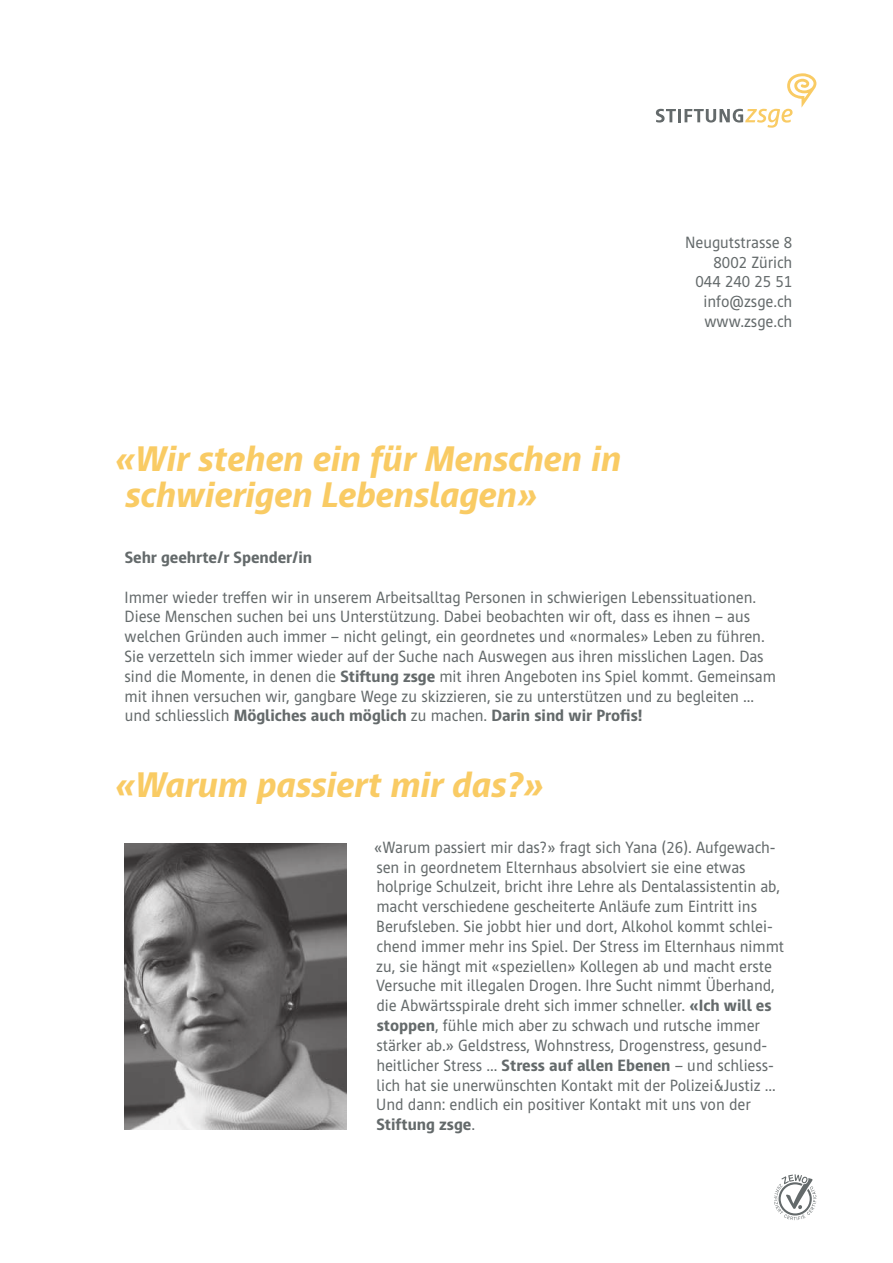
<style>
.page{position:relative;width:893px;height:1263px;background:#fff}
.page>*{position:absolute;margin:0;border:0;box-sizing:border-box;transform-origin:0 0}
.t1{font:italic 800 36px/36px "Cast";color:#f9cb64}
.t2{font:16.5px/19.8px "Cast";color:#646a6b}
.t3{font:800 16.5px "Cast";color:#646a6b}
.s1{font-weight:800}
</style>
<div class="page">
<svg style="left:656px;top:73px;width:160px;height:55px"></svg>
<img style="left:124px;top:843px;width:222px;height:286px">
<svg style="left:774px;top:1174px;width:42px;height:46px"></svg>
<p class="t2" style="left:685px;top:233px;width:109px;text-align:right">Neugutstrasse 8<br>8002 Zürich<br>044 240 25 51 info@zsge.ch www.zsge.ch</p>
<h1 class="t1" style="left:116px;top:444px;width:507px">«Wir stehen ein für Menschen in schwierigen Lebenslagen»</h1>
<p class="t3" style="left:125px;top:551px;width:189px">Sehr geehrte/r Spender/in</p>
<p class="t2" style="left:124px;top:587px;width:653px">Immer wieder treffen wir in unserem Arbeitsalltag Personen in schwierigen Lebenssituationen.<br>Diese Menschen suchen bei uns Unterstützung. Dabei beobachten wir oft, dass es ihnen – aus welchen Gründen auch immer – nicht gelingt, ein geordnetes und «normales» Leben zu führen.<br>Sie verzetteln sich immer wieder auf der Suche nach Auswegen aus ihren misslichen Lagen. Das sind die Momente, in denen die <span class="s1">Stiftung zsge</span> mit ihren Angeboten ins Spiel kommt. Gemeinsam mit ihnen versuchen wir, gangbare Wege zu skizzieren, sie zu unterstützen und zu begleiten … und schliesslich <span class="s1">Mögliches auch möglich</span> zu machen. <span class="s1">Darin sind wir Profis!</span></p>
<h1 class="t1" style="left:116px;top:770px;width:430px">«Warum passiert mir das?»</h1>
<p class="t2" style="left:374px;top:838px;width:411px">«Warum passiert mir das?» fragt sich Yana (26). Aufgewach&shy;sen in geordnetem Elternhaus absolviert sie eine etwas holprige Schulzeit, bricht ihre Lehre als Dentalassistentin ab, macht verschiedene gescheiterte Anläufe zum Eintritt ins Berufsleben. Sie jobbt hier und dort, Alkohol kommt schlei&shy;chend immer mehr ins Spiel. Der Stress im Elternhaus nimmt zu, sie hängt mit «speziellen» Kollegen ab und macht erste Versuche mit illegalen Drogen. Ihre Sucht nimmt Überhand, die Abwärtsspirale dreht sich immer schneller. <span class="s1">«Ich will es stoppen</span>, fühle mich aber zu schwach und rutsche immer stärker ab.» Geldstress, Wohnstress, Drogenstress, gesund&shy;heitlicher Stress … <span class="s1">Stress auf allen Ebenen</span> – und schliess&shy;lich hat sie unerwünschten Kontakt mit der Polizei &amp; Justiz … Und dann: endlich ein positiver Kontakt mit uns von der <span class="s1">Stiftung zsge</span>.</p>
</div>
